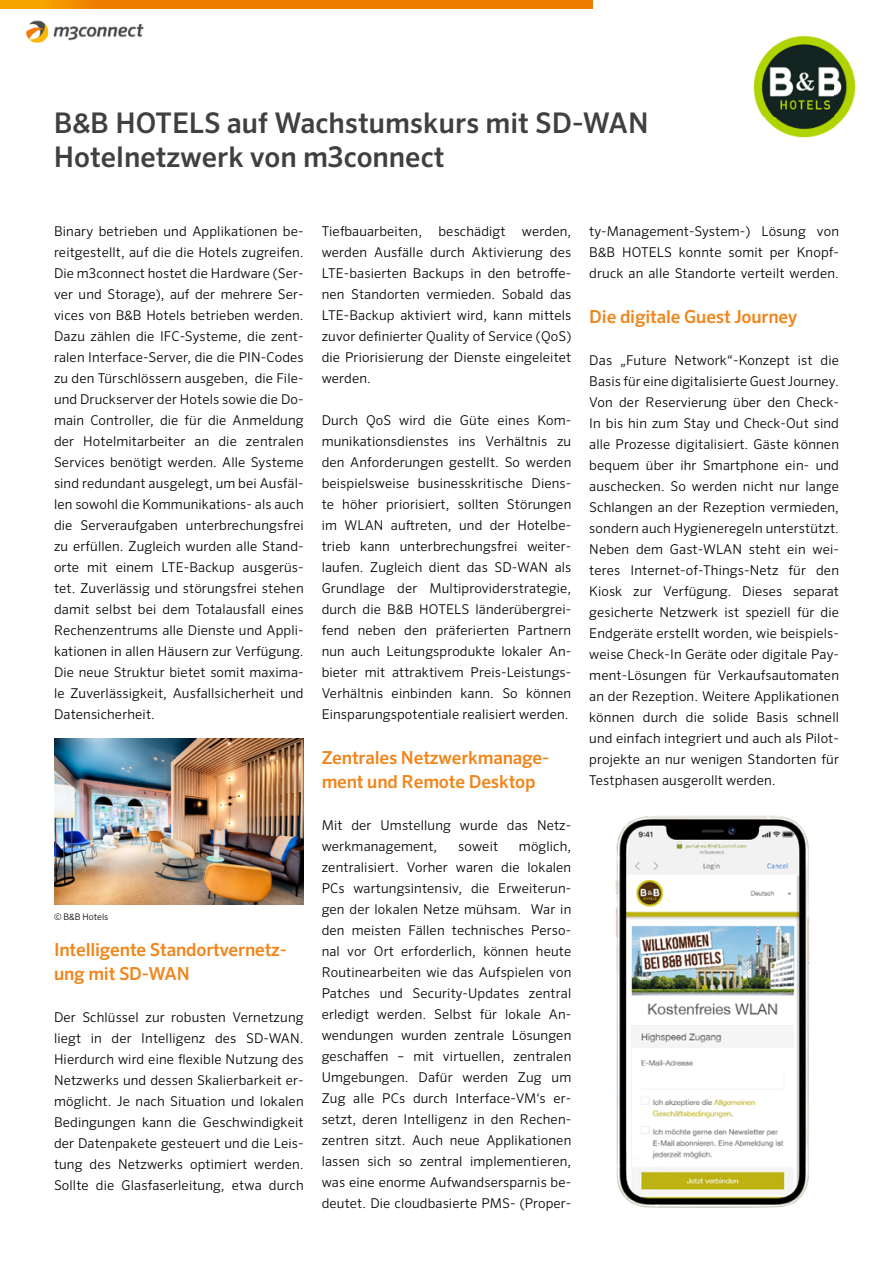
<style>
.page{position:relative;width:893px;height:1263px;background:#fff}
.page>*{position:absolute;margin:0;border:0;box-sizing:border-box;transform-origin:0 0}
.t1{font:500 28.5px/34.5px "Sero Pro";color:#404040}
.t2{font:500 18px/24px "Sero Pro";letter-spacing:-.01em;color:#f1851a}
.t3{font:300 13.5px/21px "Sero Pro";letter-spacing:.01em;color:#000;text-align:justify}
.t4{font:300 9px "Sero Pro";color:#000}
</style>
<div class="page">
<img style="left:25px;top:20px;width:119px;height:23px">
<img style="left:754px;top:36px;width:101px;height:101px">
<div style="left:0;top:0;width:593px;height:9px;background:#f7a600"></div>
<div style="left:94px;top:0;width:499px;height:9px;background:#ef7d00"></div>
<svg style="left:55px;top:0;width:39px;height:9px"></svg>
<img style="left:54px;top:738px;width:250px;height:166px">
<img style="left:615px;top:816px;width:195px;height:392px">
<h1 class="t1" style="left:54px;top:106px;width:596px">B&amp;B HOTELS auf Wachstumskurs mit SD-WAN<br>Hotelnetzwerk von m3connect</h1>
<p class="t3" style="left:54px;top:220px;width:251px">Binary betrieben und Applikationen be&shy;reitgestellt, auf die die Hotels zugreifen.<br>Die m3connect hostet die Hardware (Ser&shy;ver und Storage), auf der mehrere Ser&shy;vices von B&amp;B Hotels betrieben werden.<br>Dazu zählen die IFC-Systeme, die zent&shy;ralen Interface-Server, die die PIN-Codes zu den Türschlössern ausgeben, die File&shy;und Druckserver der Hotels sowie die Do&shy;main Controller, die für die Anmeldung der Hotelmitarbeiter an die zentralen Services benötigt werden. Alle Systeme sind redundant ausgelegt, um bei Ausfäl&shy;len sowohl die Kommunikations- als auch die Serveraufgaben unterbrechungsfrei zu erfüllen. Zugleich wurden alle Stand&shy;orte mit einem LTE-Backup ausgerüs&shy;tet. Zuverlässig und störungsfrei stehen damit selbst bei dem Totalausfall eines Rechenzentrums alle Dienste und Appli&shy;kationen in allen Häusern zur Verfügung.<br>Die neue Struktur bietet somit maxima&shy;le Zuverlässigkeit, Ausfallsicherheit und Datensicherheit.</p>
<p class="t4" style="left:54px;top:911px;width:56px">© B&amp;B Hotels</p>
<h2 class="t2" style="left:54px;top:937px;width:235px">Intelligente Standortvernetz&shy;ung mit SD-WAN</h2>
<p class="t3" style="left:54px;top:1006px;width:251px">Der Schlüssel zur robusten Vernetzung liegt in der Intelligenz des SD-WAN.<br>Hierdurch wird eine flexible Nutzung des Netzwerks und dessen Skalierbarkeit er&shy;möglicht. Je nach Situation und lokalen Bedingungen kann die Geschwindigkeit der Datenpakete gesteuert und die Leis&shy;tung des Netzwerks optimiert werden.<br>Sollte die Glasfaserleitung, etwa durch</p>
<p class="t3" style="left:322px;top:220px;width:251px">Tiefbauarbeiten, beschädigt werden, werden Ausfälle durch Aktivierung des LTE-basierten Backups in den betroffe&shy;nen Standorten vermieden. Sobald das LTE-Backup aktiviert wird, kann mittels zuvor definierter Quality of Service (QoS) die Priorisierung der Dienste eingeleitet werden.</p>
<p class="t3" style="left:322px;top:409px;width:251px">Durch QoS wird die Güte eines Kom&shy;munikationsdienstes ins Verhältnis zu den Anforderungen gestellt. So werden beispielsweise businesskritische Diens&shy;te höher priorisiert, sollten Störungen im WLAN auftreten, und der Hotelbe&shy;trieb kann unterbrechungsfrei weiter&shy;laufen. Zugleich dient das SD-WAN als Grundlage der Multiproviderstrategie, durch die B&amp;B HOTELS länderübergrei&shy;fend neben den präferierten Partnern nun auch Leitungsprodukte lokaler An&shy;bieter mit attraktivem Preis-Leistungs-Verhältnis einbinden kann. So können Einsparungspotentiale realisiert werden.</p>
<h2 class="t2" style="left:322px;top:745px;width:229px">Zentrales Netzwerkmanage&shy;ment und Remote Desktop</h2>
<p class="t3" style="left:322px;top:814px;width:251px">Mit der Umstellung wurde das Netz&shy;werkmanagement,</p>
<p class="t3" style="left:322px;top:835px;width:251px;text-indent:197px">möglich, zentralisiert. Vorher waren die lokalen PCs wartungsintensiv, die Erweiterun&shy;gen der lokalen Netze mühsam. War in den meisten Fällen technisches Perso&shy;nal vor Ort erforderlich, können heute Routinearbeiten wie das Aufspielen von Patches und Security-Updates zentral erledigt werden. Selbst für lokale An&shy;wendungen wurden zentrale Lösungen geschaffen – mit virtuellen, zentralen Umgebungen. Dafür werden Zug um Zug alle PCs durch Interface-VM‘s er&shy;setzt, deren Intelligenz in den Rechen&shy;zentren sitzt. Auch neue Applikationen lassen sich so zentral implementieren, was eine enorme Aufwandsersparnis be&shy;deutet. Die cloudbasierte PMS- (Proper-</p>
<p class="t3" style="left:458px;top:835px;width:41px">soweit</p>
<p class="t3" style="left:589px;top:220px;width:251px">ty-Management-System-) Lösung von B&amp;B HOTELS konnte somit per Knopf&shy;druck an alle Standorte verteilt werden.</p>
<h2 class="t2" style="left:589px;top:304px;width:209px">Die digitale Guest Journey</h2>
<p class="t3" style="left:589px;top:349px;width:251px">Das „Future Network“-Konzept ist die Basis für eine digitalisierte Guest Journey.<br>Von der Reservierung über den Check-In bis hin zum Stay und Check-Out sind alle Prozesse digitalisiert. Gäste können bequem über ihr Smartphone ein- und auschecken. So werden nicht nur lange Schlangen an der Rezeption vermieden, sondern auch Hygieneregeln unterstützt.<br>Neben dem Gast-WLAN steht ein wei&shy;teres Internet-of-Things-Netz für den Kiosk zur Verfügung. Dieses separat gesicherte Netzwerk ist speziell für die Endgeräte erstellt worden, wie beispiels&shy;weise Check-In Geräte oder digitale Pay&shy;ment-Lösungen für Verkaufsautomaten an der Rezeption. Weitere Applikationen können durch die solide Basis schnell und einfach integriert und auch als Pilot&shy;projekte an nur wenigen Standorten für Testphasen ausgerollt werden.</p>
</div>
